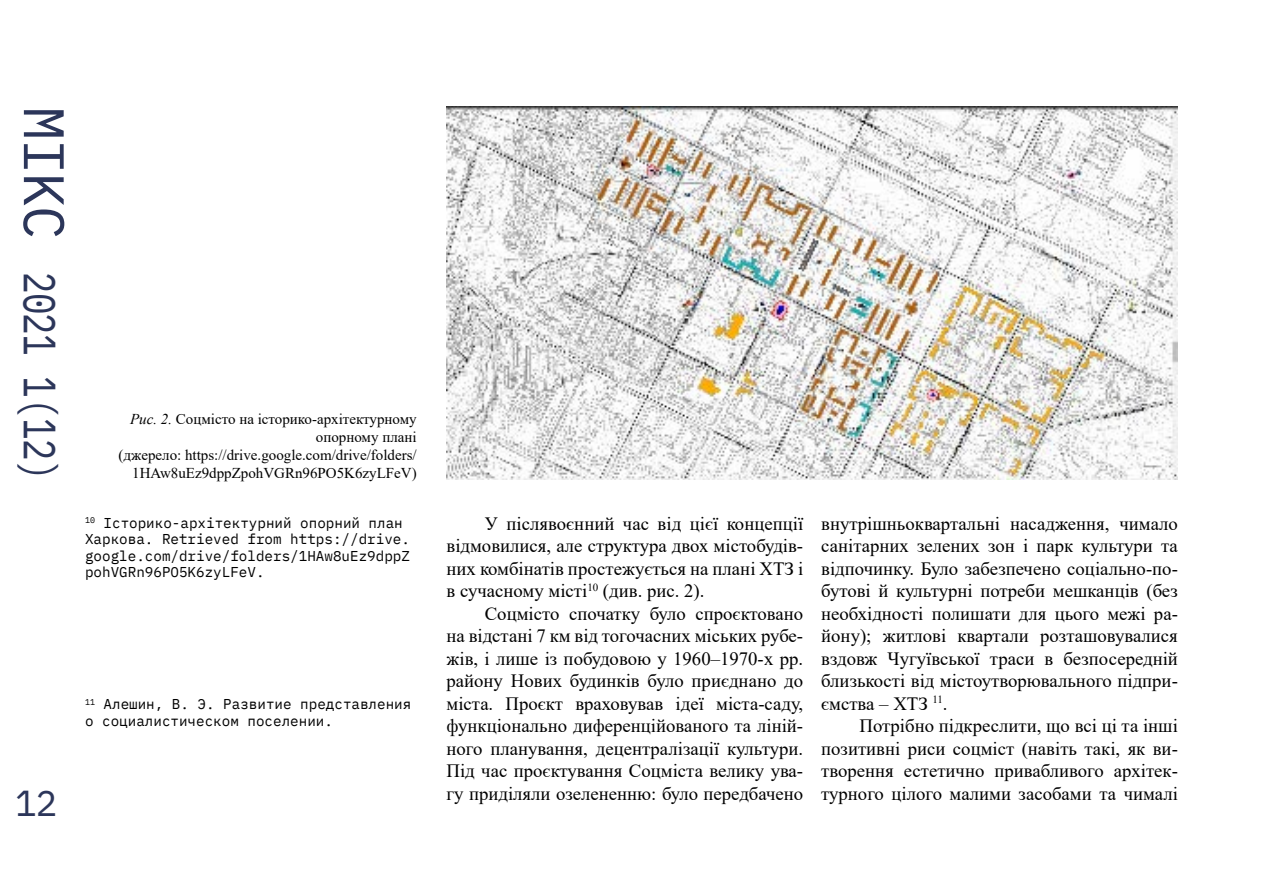
<style>
.page{position:relative;width:1263px;height:893px;background:#fff}
.page>*{position:absolute;margin:0;border:0;box-sizing:border-box;transform-origin:0 0}
.t1{font:45px "IBM Plex Mono";letter-spacing:-.02em;color:#2c365a;scale:.8 1}
.t2{font:36px "IBM Plex Mono";color:#2c365a}
.t3{font:18.75px/22.5px "Times New Roman";color:#000;text-align:justify}
.t4{font:15px/18px "Times New Roman";color:#000;text-align:right}
.t5{font:14.25px/16.5px "IBM Plex Mono";color:#000}
.s1{font-size:57px}
.s2{font-style:italic}
</style>
<div class="page">
<img style="left:446px;top:106px;width:732px;height:373px">
<h1 class="t1" style="left:74px;top:106px;width:470px;rotate:90deg"><span class="s1">МІKC</span> 2021 1(12)</h1>
<p class="t4" style="left:119px;top:409px;width:300px"><span class="s2">Рис. 2.</span> Соцмісто на історико-архітектурному опорному плані<br>(джерело: https://drive.google.com/drive/folders/ 1HAw8uEz9dppZpohVGRn96PO5K6zyLFeV)</p>
<p class="t5" style="left:85px;top:513px;width:326px"><sup>10</sup> Історико-архітектурний опорний план Харкова. Retrieved from https://drive. google.com/drive/folders/1HAw8uEz9dppZ pohVGRn96PO5K6zyLFeV.</p>
<h2 class="t2" style="left:15px;top:776px;width:44px">12</h2>
<p class="t5" style="left:85px;top:695px;width:328px"><sup>11</sup> Алешин, В. Э. Развитие представления о социалистическом поселении.</p>
<p class="t3" style="left:446px;top:511px;width:358px;text-indent:38px">У післявоєнний час від цієї концепції відмовилися, але структура двох містобудів&shy;них комбінатів простежується на плані ХТЗ і в сучасному місті<sup>10</sup> (див. рис. 2).</p>
<p class="t3" style="left:446px;top:601px;width:358px;text-indent:38px">Соцмісто спочатку було спроєктовано на відстані 7 км від тогочасних міських рубе&shy;жів, і лише із побудовою у 1960–1970-х рр. району Нових будинків було приєднано до міста. Проєкт враховував ідеї міста-саду, функціонально диференційованого та ліній&shy;ного планування, децентралізації культури.<br>Під час проєктування Соцміста велику ува&shy;гу приділяли озелененню: було передбачено</p>
<p class="t3" style="left:821px;top:511px;width:358px">внутрішньоквартальні насадження, чимало санітарних зелених зон і парк культури та відпочинку. Було забезпечено соціально-по&shy;бутові й культурні потреби мешканців (без необхідності полишати для цього межі ра&shy;йону); житлові квартали розташовувалися вздовж Чугуївської траси в безпосередній близькості від містоутворювального підпри&shy;ємства – ХТЗ <sup>11</sup>.</p>
<p class="t3" style="left:821px;top:714px;width:358px;text-indent:38px">Потрібно підкреслити, що всі ці та інші позитивні риси соцміст (навіть такі, як ви&shy;творення естетично привабливого архітек&shy;турного цілого малими засобами та чималі</p>
</div>
